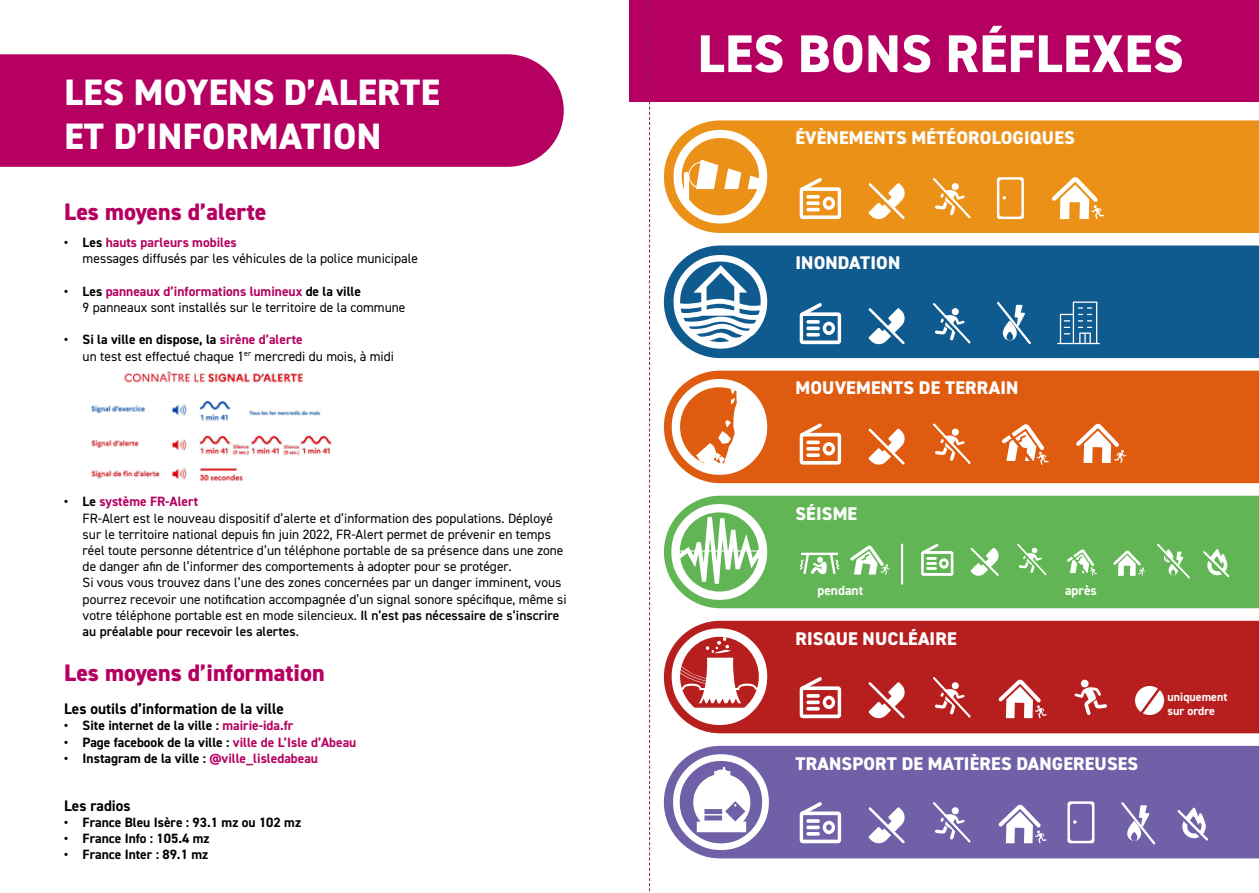
<style>
.page{position:relative;width:1259px;height:893px;background:#fff}
.page>*{position:absolute;margin:0;border:0;box-sizing:border-box;transform-origin:0 0}
.t1{font:800 53.25px "DIN2014";letter-spacing:.01em;color:#fff}
.t2{font:800 36.9px/44.2px "DIN2014";letter-spacing:.01em;color:#fff}
.t3{font:800 24px "DIN2014";color:#b50061}
.t4{font:800 18.45px "DIN2014";letter-spacing:.01em;color:#fff}
.t5{font:700 15.3px "DIN2014";color:#000}
.t6{font:13.5px/16.2px "DIN2014";color:#000}
.t7{font:700 13.5px "DIN2014";color:#000}
.t8{font:700 13.5px "DIN2014";color:#fff}
.t9{font:700 12px/14.4px "DIN2014";color:#fff}
.s1{font-weight:700}
.s2{font-weight:700;color:#b50061}
.s3{font-weight:600}
.s4{color:#b50061}
</style>
<div class="page">
<div style="left:630px;top:0;width:629px;height:101px;background:#b50061"></div>
<svg style="left:649px;top:0;width:1px;height:892px"></svg>
<div style="left:664px;top:120px;width:595px;height:113px;background:#eb9118"></div>
<svg style="left:673px;top:130px;width:94px;height:94px"></svg>
<svg style="left:997px;top:177px;width:27px;height:42px"></svg>
<svg style="left:1051px;top:177px;width:53px;height:42px"></svg>
<div style="left:664px;top:246px;width:595px;height:112px;background:#0f5b90"></div>
<svg style="left:673px;top:255px;width:94px;height:94px"></svg>
<svg style="left:995px;top:300px;width:38px;height:46px"></svg>
<svg style="left:1057px;top:301px;width:43px;height:43px;background:#3d7aa5"></svg>
<div style="left:664px;top:371px;width:595px;height:112px;background:#de5b0f"></div>
<svg style="left:672px;top:379px;width:95px;height:96px"></svg>
<svg style="left:1076px;top:423px;width:50px;height:40px"></svg>
<svg style="left:995px;top:417px;width:53px;height:57px"></svg>
<svg style="left:928px;top:421px;width:44px;height:46px;background:#e37636"></svg>
<svg style="left:868px;top:429px;width:37px;height:37px"></svg>
<svg style="left:799px;top:423px;width:42px;height:42px"></svg>
<div style="left:664px;top:496px;width:595px;height:112px;background:#62b554"></div>
<svg style="left:1113px;top:550px;width:32px;height:26px"></svg>
<svg style="left:1063px;top:545px;width:34px;height:37px"></svg>
<svg style="left:1013px;top:542px;width:35px;height:36px"></svg>
<svg style="left:970px;top:548px;width:29px;height:29px"></svg>
<svg style="left:921px;top:544px;width:32px;height:32px"></svg>
<svg style="left:671px;top:504px;width:96px;height:96px"></svg>
<svg style="left:799px;top:553px;width:40px;height:21px"></svg>
<svg style="left:850px;top:545px;width:40px;height:30px"></svg>
<svg style="left:1203px;top:549px;width:26px;height:28px"></svg>
<svg style="left:1153px;top:542px;width:38px;height:39px"></svg>
<hr style="left:901px;top:544px;width:2px;height:40px;background:#fff">
<div style="left:664px;top:621px;width:595px;height:112px;background:#b71f1f"></div>
<svg style="left:998px;top:679px;width:48px;height:39px"></svg>
<svg style="left:1135px;top:686px;width:29px;height:29px"></svg>
<svg style="left:1074px;top:679px;width:33px;height:36px"></svg>
<svg style="left:928px;top:301px;width:44px;height:46px;background:#3676a2"></svg>
<svg style="left:868px;top:308px;width:37px;height:37px"></svg>
<svg style="left:799px;top:303px;width:42px;height:41px"></svg>
<svg style="left:928px;top:176px;width:44px;height:46px;background:#eea33e"></svg>
<svg style="left:868px;top:183px;width:37px;height:37px"></svg>
<svg style="left:799px;top:178px;width:42px;height:41px"></svg>
<svg style="left:928px;top:675px;width:44px;height:46px;background:#c24444"></svg>
<svg style="left:868px;top:682px;width:37px;height:37px"></svg>
<svg style="left:799px;top:677px;width:42px;height:41px"></svg>
<div style="left:664px;top:746px;width:595px;height:112px;background:#7060a7"></div>
<svg style="left:998px;top:804px;width:48px;height:39px"></svg>
<svg style="left:928px;top:800px;width:44px;height:46px;background:#877ab5"></svg>
<svg style="left:868px;top:807px;width:37px;height:37px"></svg>
<svg style="left:799px;top:802px;width:42px;height:41px"></svg>
<svg style="left:673px;top:754px;width:96px;height:96px"></svg>
<svg style="left:1067px;top:801px;width:27px;height:42px"></svg>
<svg style="left:1177px;top:808px;width:31px;height:33px"></svg>
<svg style="left:1119px;top:800px;width:38px;height:47px"></svg>
<div style="left:0;top:54px;width:564px;height:113px;background:#b50061"></div>
<img style="left:91px;top:371px;width:241px;height:111px">
<svg style="left:671px;top:628px;width:96px;height:97px"></svg>
<h2 class="t2" style="left:64px;top:70px;width:377px">LES MOYENS D’ALERTE<br>ET D’INFORMATION</h2>
<h3 class="t3" style="left:64px;top:195px;width:204px">Les moyens d’alerte</h3>
<p class="t6" style="left:83px;top:234px;width:337px;text-indent:-18px"><span class="s1">• Les</span> <span class="s2">hauts parleurs mobiles<br></span>messages diffusés par les véhicules de la police municipale</p>
<p class="t6" style="left:83px;top:283px;width:324px;text-indent:-18px"><span class="s1">• Les</span> <span class="s2">panneaux d’informations lumineux</span> <span class="s1">de la ville<br></span>9 panneaux sont installés sur le territoire de la commune</p>
<p class="t6" style="left:83px;top:331px;width:313px;text-indent:-18px"><span class="s1">• Si la ville en dispose, la</span> <span class="s2">sirène d’alerte<br></span>un test est effectué chaque 1<sup>er</sup> mercredi du mois, à midi</p>
<p class="t6" style="left:83px;top:493px;width:485px;text-indent:-18px"><span class="s1">• Le</span> <span class="s2">système FR-Alert<br></span>FR-Alert est le nouveau dispositif d’alerte et d’information des populations. Déployé sur le territoire national depuis fin juin 2022, FR-Alert permet de prévenir en temps réel toute personne détentrice d’un téléphone portable de sa présence dans une zone de danger afin de l’informer des comportements à adopter pour se protéger.<br>Si vous vous trouvez dans l’une des zones concernées par un danger imminent, vous pourrez recevoir une notification accompagnée d’un signal sonore spécifique, même si votre téléphone portable est en mode silencieux. <span class="s3">Il n’est pas nécessaire de s’inscrire au préalable pour recevoir les alertes</span>.</p>
<h3 class="t3" style="left:64px;top:657px;width:262px">Les moyens d’information</h3>
<p class="t5" style="left:64px;top:699px;width:221px">Les outils d’information de la ville</p>
<p class="t7" style="left:64px;top:717px;width:231px">• Site internet de la ville : <span class="s4">mairie-ida.fr</span></p>
<p class="t7" style="left:64px;top:733px;width:294px">• Page facebook de la ville : <span class="s4">ville de L’Isle d’Abeau</span></p>
<p class="t7" style="left:64px;top:749px;width:255px">• Instagram de la ville : <span class="s4">@ville_lisledabeau</span></p>
<p class="t5" style="left:64px;top:795px;width:68px">Les radios</p>
<p class="t7" style="left:64px;top:813px;width:238px">• France Bleu Isère : 93.1 mz ou 102 mz</p>
<p class="t7" style="left:64px;top:829px;width:147px">• France Info : 105.4 mz</p>
<p class="t7" style="left:64px;top:846px;width:145px">• France Inter : 89.1 mz</p>
<h1 class="t1" style="left:697px;top:18px;width:487px">LES BONS RÉFLEXES</h1>
<h3 class="t4" style="left:795px;top:126px;width:281px">ÉVÈNEMENTS MÉTÉOROLOGIQUES</h3>
<h3 class="t4" style="left:795px;top:251px;width:106px">INONDATION</h3>
<h3 class="t4" style="left:795px;top:376px;width:224px">MOUVEMENTS DE TERRAIN</h3>
<h3 class="t4" style="left:795px;top:501px;width:63px">SÉISME</h3>
<p class="t8" style="left:817px;top:581px;width:47px">pendant</p>
<p class="t8" style="left:1065px;top:581px;width:33px">après</p>
<h3 class="t4" style="left:795px;top:626px;width:163px">RISQUE NUCLÉAIRE</h3>
<h3 class="t4" style="left:795px;top:751px;width:344px">TRANSPORT DE MATIÈRES DANGEREUSES</h3>
<p class="t9" style="left:1167px;top:689px;width:61px">uniquement sur ordre</p>
</div>
